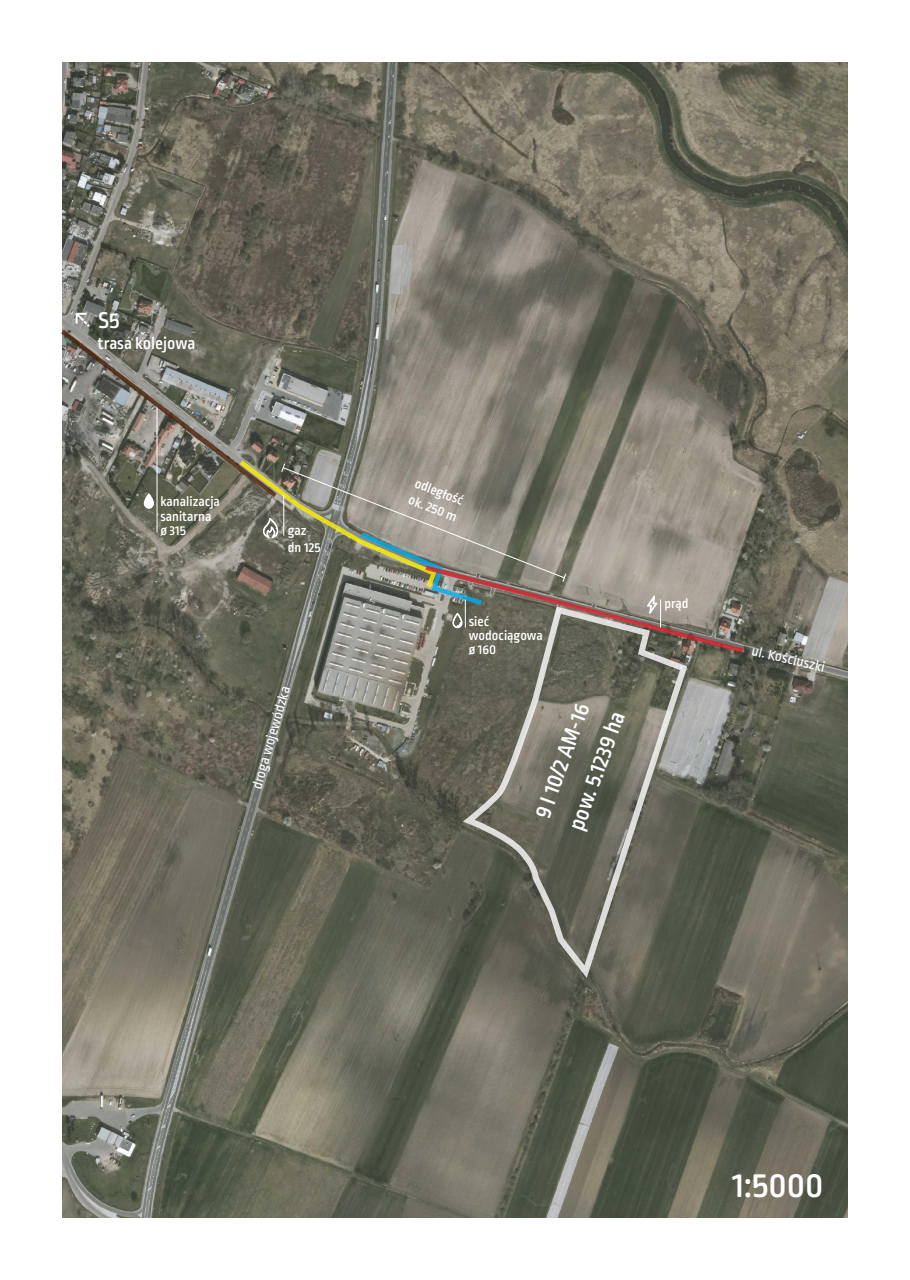
<style>
.page{position:relative;width:910px;height:1280px;background:#fff}
.page>*{position:absolute;margin:0;border:0;box-sizing:border-box;transform-origin:0 0}
.powierzchnia{font:500 37.5px "Ropa Soft Pro";color:#fff}
.powierzchnia-2{font:500 24px "Ropa Soft Pro";color:#fff}
.powierzchnia-3{font:500 18px "Ropa Soft Pro";color:#fff}
.powierzchnia-4{font:15px "Ropa Soft Pro";color:#fff}
.powierzchnia-5{font:500 14.4px "Ropa Soft Pro";color:#fff}
</style>
<div class="page">
<img style="left:63px;top:63px;width:784px;height:1154px">
<svg style="left:463px;top:654px;width:226px;height:325px;background:#6c6d60"></svg>
<svg style="left:61px;top:328px;width:683px;height:326px;background:#7f7c70"></svg>
<p class="powierzchnia-2" style="left:72px;top:307px;width:49px">↖ S5</p>
<p class="powierzchnia-3" style="left:98px;top:333px;width:99px">trasa kolejowa</p>
<p class="powierzchnia-5" style="left:160px;top:494px;width:61px">kanalizacja</p>
<p class="powierzchnia-5" style="left:160px;top:508px;width:53px">sanitarna</p>
<p class="powierzchnia-5" style="left:160px;top:523px;width:27px">ø 315</p>
<p class="powierzchnia-5" style="left:288px;top:522px;width:20px">gaz</p>
<p class="powierzchnia-5" style="left:288px;top:539px;width:34px">dn 125</p>
<p class="powierzchnia-4" style="left:249px;top:786px;width:108px;rotate:-74deg">droga wojewódzka</p>
<p class="powierzchnia-5" style="left:418px;top:475px;width:52px;rotate:21deg">odległość</p>
<p class="powierzchnia-5" style="left:412px;top:491px;width:52px;rotate:21deg">ok. 250 m</p>
<p class="powierzchnia-5" style="left:469px;top:613px;width:22px">sieć</p>
<p class="powierzchnia-5" style="left:469px;top:627px;width:76px">wodociągowa</p>
<p class="powierzchnia-5" style="left:469px;top:642px;width:29px">ø 160</p>
<p class="powierzchnia-2" style="left:529px;top:813px;width:122px;rotate:-70deg">9 I 10/2 AM-16</p>
<p class="powierzchnia-2" style="left:563px;top:825px;width:127px;rotate:-70deg">pow. 5.1239 ha</p>
<p class="powierzchnia-5" style="left:664px;top:595px;width:26px">prąd</p>
<p class="powierzchnia-4" style="left:754px;top:642px;width:76px;rotate:13deg">ul. Kościuszki</p>
<p class="powierzchnia" style="left:732px;top:1164px;width:93px">1:5000</p>
</div>
